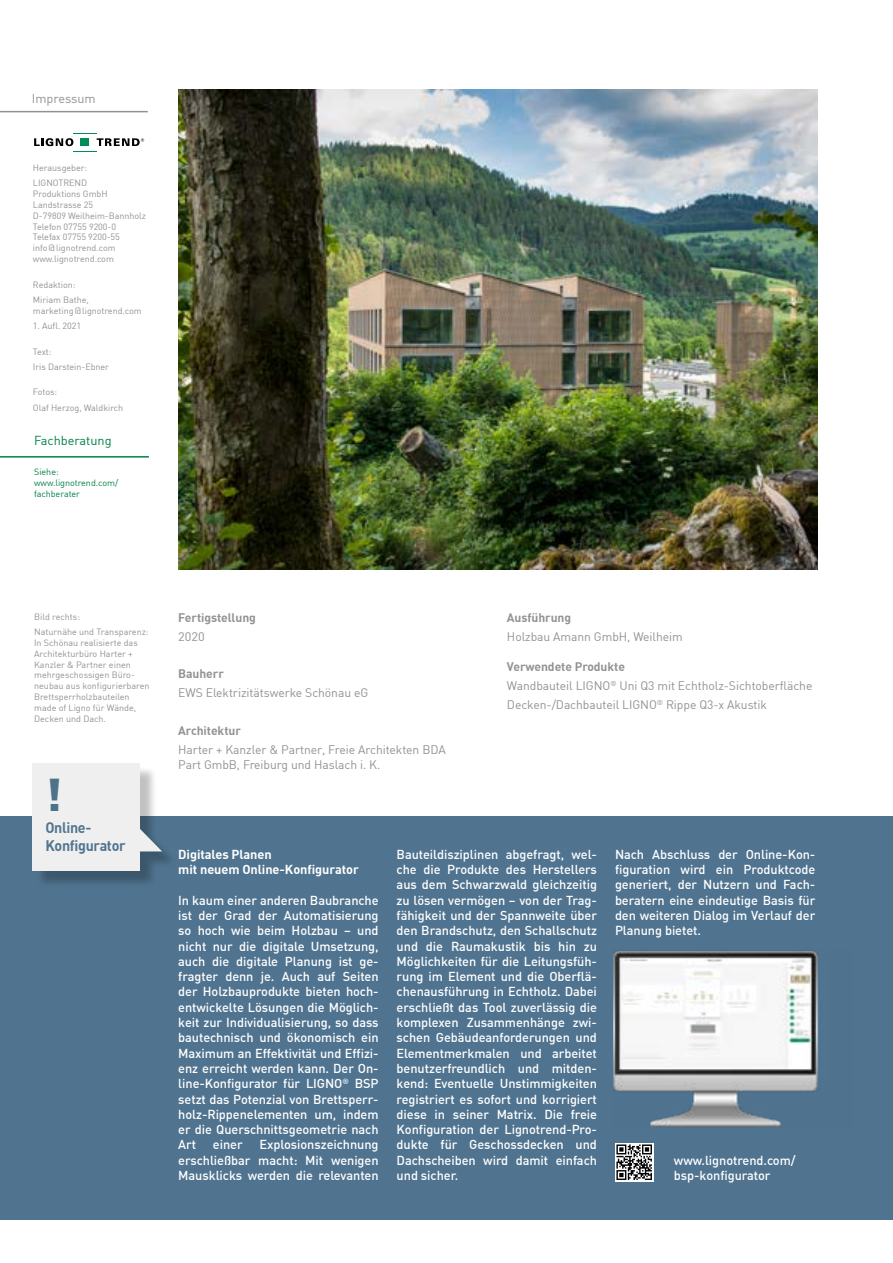
<style>
.page{position:relative;width:893px;height:1263px;background:#fff}
.page>*{position:absolute;margin:0;border:0;box-sizing:border-box;transform-origin:0 0}
.t1{font:900 45px "DIN";color:#4d738b}
.t2{font:700 15px/18px "DIN";letter-spacing:-.02em;color:#507490;scale:.95 1}
.t3{font:500 12.75px/15.3px "DIN";letter-spacing:-.005em;color:#fff;text-align:justify}
.t4{font:700 12.75px/15.3px "DIN";letter-spacing:-.005em;color:#fff}
.t5{font:12.75px "DIN";letter-spacing:-.005em;color:#008147}
.t6{font:12.75px "DIN";letter-spacing:-.005em;color:#929292}
.t7{font:12.15px/18.9px "DIN";letter-spacing:-.005em;color:#929292}
.t8{font:700 12.15px "DIN";letter-spacing:-.005em;color:#929292}
.t9{font:12.15px "DIN";letter-spacing:-.005em;color:#929292;scale:1.05 1}
.t10{font:9px/10.8px "DIN";letter-spacing:-.005em;color:#929292}
.t11{font:9px/10.8px "DIN";letter-spacing:-.005em;color:#008147}
.s1{font-weight:700}
</style>
<div class="page">
<div style="left:0;top:816px;width:893px;height:404px;background:#507490"></div>
<div style="left:35px;top:766px;width:143px;height:121px;background:#000;opacity:.25"></div>
<div style="left:33px;top:763px;width:107px;height:108px;background:#efefef"></div>
<svg style="left:140px;top:829px;width:22px;height:22px"></svg>
<img style="left:614px;top:950px;width:205px;height:178px">
<div style="left:615px;top:1143px;width:38px;height:38px;background:#fff"></div>
<svg style="left:616px;top:1144px;width:36px;height:36px"></svg>
<img style="left:178px;top:89px;width:640px;height:481px">
<hr style="left:0;top:111px;width:148px;height:1px;background:#929292">
<hr style="left:0;top:456px;width:149px;height:2px;background:#008147">
<svg style="left:34px;top:133px;width:110px;height:19px"></svg>
<p class="t6" style="left:32px;top:90px;width:65px">Impressum</p>
<p class="t10" style="left:33px;top:160px;width:56px;line-height:15px">Herausgeber:<br>LIGNOTREND</p>
<p class="t10" style="left:33px;top:188px;width:114px">Produktions GmbH<br>Landstrasse 25<br>D-79809 Weilheim-Bannholz<br>Telefon 07755 9200-0<br>Telefax 07755 9200-55 info@lignotrend.com www.lignotrend.com</p>
<p class="t10" style="left:33px;top:277px;width:57px;line-height:15px">Redaktion:<br>Miriam Bathe,</p>
<p class="t10" style="left:33px;top:305px;width:110px">marketing@lignotrend.com</p>
<p class="t10" style="left:33px;top:320px;width:50px">1. Aufl. 2021</p>
<p class="t10" style="left:33px;top:344px;width:78px;line-height:15px">Text:<br>Iris Darstein-Ebner</p>
<p class="t10" style="left:33px;top:384px;width:92px;line-height:15px">Fotos:<br>Olaf Herzog, Waldkirch</p>
<p class="t5" style="left:34px;top:432px;width:79px">Fachberatung</p>
<p class="t11" style="left:34px;top:467px;width:86px">Siehe: www.lignotrend.com/ fachberater</p>
<p class="t10" style="left:34px;top:609px;width:116px;line-height:15px">Bild rechts:<br>Naturnähe und Transparenz:</p>
<p class="t10" style="left:34px;top:637px;width:117px">In Schönau realisierte das<br>Architekturbüro Harter +<br>Kanzler &amp; Partner einen mehrgeschossigen Büro&shy;neubau aus konfigurierbaren<br>Brettsperrholzbauteilen made of Ligno für Wände,<br>Decken und Dach.</p>
<h1 class="t1" style="left:45px;top:765px;width:18px">!</h1>
<p class="t2" style="left:45px;top:818px;width:86px">Online-<br>Konfigurator</p>
<p class="t8" style="left:178px;top:609px;width:79px">Fertigstellung</p>
<p class="t9" style="left:178px;top:629px;width:27px">2020</p>
<p class="t8" style="left:178px;top:666px;width:47px">Bauherr</p>
<p class="t7" style="left:178px;top:683px;width:192px">EWS Elektrizitätswerke Schönau eG</p>
<p class="t8" style="left:178px;top:723px;width:64px">Architektur</p>
<p class="t7" style="left:178px;top:742px;width:269px;line-height:14.7px">Harter + Kanzler &amp; Partner, Freie Architekten BDA<br>Part GmbB, Freiburg und Haslach i. K.</p>
<p class="t8" style="left:507px;top:609px;width:66px">Ausführung</p>
<p class="t7" style="left:507px;top:627px;width:177px">Holzbau Amann GmbH, Weilheim</p>
<p class="t7" style="left:507px;top:657px;width:307px"><span class="s1">Verwendete Produkte<br></span>Wandbauteil LIGNO<sup>®</sup> Uni Q3 mit Echtholz-Sichtoberfläche<br>Decken-/Dachbauteil LIGNO<sup>®</sup> Rippe Q3-x Akustik</p>
<p class="t4" style="left:178px;top:846px;width:182px">Digitales Planen<br>mit neuem Online-Konfigurator</p>
<p class="t3" style="left:178px;top:892px;width:202px">In kaum einer anderen Baubranche ist der Grad der Automatisierung so hoch wie beim Holzbau – und nicht nur die digitale Umsetzung, auch die digitale Planung ist ge&shy;fragter denn je. Auch auf Seiten der Holzbauprodukte bieten hoch&shy;entwickelte Lösungen die Möglich&shy;keit zur Individualisierung, so dass bautechnisch und ökonomisch ein Maximum an Effektivität und Effizi&shy;enz erreicht werden kann. Der On&shy;line-Konfigurator für LIGNO<sup>®</sup> BSP setzt das Potenzial von Brettsperr&shy;holz-Rippenelementen um, indem er die Querschnittsgeometrie nach Art</p>
<p class="t3" style="left:178px;top:1137px;width:202px;text-indent:81px">Explosionszeichnung erschließbar macht: Mit wenigen Mausklicks werden die relevanten</p>
<p class="t3" style="left:213px;top:1137px;width:31px">einer</p>
<p class="t3" style="left:397px;top:846px;width:202px">Bauteildisziplinen abgefragt, wel&shy;che die Produkte des Herstellers aus dem Schwarzwald gleichzeitig zu lösen vermögen – von der Trag&shy;fähigkeit und der Spannweite über den Brandschutz, den Schallschutz und die Raumakustik bis hin zu Möglichkeiten für die Leitungsfüh&shy;rung im Element und die Oberflä&shy;chenausführung in Echtholz. Dabei erschließt das Tool zuverlässig die komplexen Zusammenhänge zwi&shy;schen Gebäudeanforderungen und Elementmerkmalen und arbeitet benutzerfreundlich und mitden&shy;kend: Eventuelle Unstimmigkeiten registriert es sofort und korrigiert diese in seiner Matrix. Die freie Konfiguration der Lignotrend-Pro&shy;dukte für Geschossdecken und Dachscheiben wird damit einfach und sicher.</p>
<p class="t3" style="left:615px;top:846px;width:202px">Nach Abschluss der Online-Kon&shy;figuration wird ein Produktcode generiert, der Nutzern und Fach&shy;beratern eine eindeutige Basis für den weiteren Dialog im Verlauf der Planung bietet.</p>
<p class="t3" style="left:674px;top:1152px;width:123px">www.lignotrend.com/ bsp-konfigurator</p>
</div>
